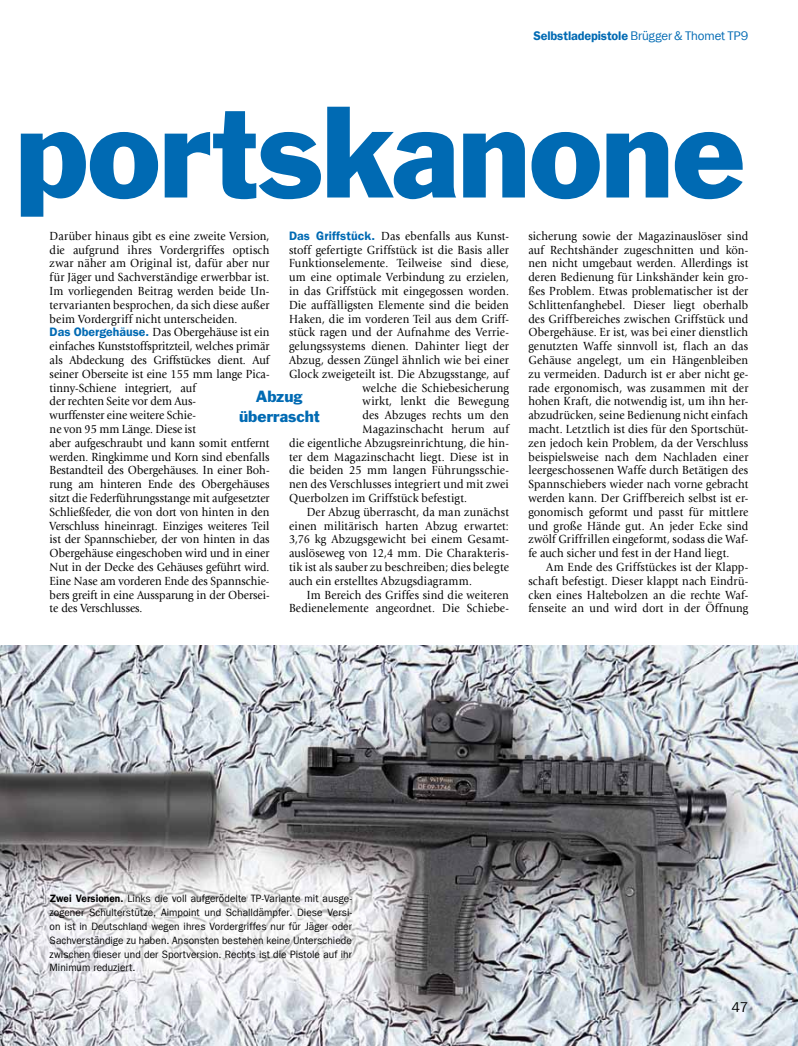
<style>
.page{position:relative;width:798px;height:1046px;background:#fff}
.page>*{position:absolute;margin:0;border:0;box-sizing:border-box;transform-origin:0 0}
.t1{font:120px "Franklin Gothic Std";letter-spacing:-.015em;color:#006ab3}
.t2{font:15px/20px "Franklin Gothic Std";letter-spacing:-.005em;color:#006ab3;text-align:center}
.t3{font:14.25px "Franklin Gothic LT Com";color:#000}
.t4{font:12.5px "Franklin Gothic LT Com Dm";letter-spacing:-.01em;color:#006ab3}
.t5{font:12.25px/13.8px "Giovanni Std";color:#000;text-align:justify;scale:.92 1}
.t6{font:12.25px "Giovanni Std";letter-spacing:.02em;color:#000;scale:.92 1}
.t7{font:12.25px "Giovanni Std";letter-spacing:.025em;color:#000;scale:.92 1}
.t8{font:10.62px/13.8px "Franklin Gothic LT Com";letter-spacing:.005em;color:#000;text-align:justify;scale:.95 1}
.s1{font-family:"Franklin Gothic LT Com"}
.s2{font-family:"Franklin Gothic LT Com Dm";color:#006ab3}
.s3{font-family:"Franklin Gothic LT Com Dm"}
</style>
<div class="page">
<img style="left:0;top:645px;width:797px;height:400px">
<p class="t4" style="left:533px;top:29px;width:216px">Selbstladepistole <span class="s1">Brügger &amp; Thomet TP9</span></p>
<h1 class="t1" style="left:15px;top:75px;width:731px">portskanone</h1>
<p class="t5" style="left:50px;top:229px;width:240px;text-align:left">Darüber hinaus gibt es eine zweite Version, die aufgrund ihres Vordergriffes optisch zwar näher am Original ist, dafür aber nur für Jäger und Sachverständige erwerbbar ist.<br>Im vorliegenden Beitrag werden beide Un&shy;tervarianten besprochen, da sich diese außer beim Vordergriff nicht unterscheiden.<br><span class="s2">Das Obergehäuse.</span> Das Obergehäuse ist ein einfaches Kunststoffspritzteil, welches primär als Abdeckung des Griffstückes dient. Auf seiner Oberseite ist eine 155 mm lange Pica&shy;tinny-Schiene integriert, auf<br>der rechten Seite vor dem Aus-<br>wurffenster eine weitere Schie-<br>ne von 95 mm Länge. Diese ist<br>aber aufgeschraubt und kann somit entfernt werden. Ringkimme und Korn sind ebenfalls Bestandteil des Obergehäuses. In einer Boh&shy;rung am hinteren Ende des Obergehäuses sitzt die Federführungsstange mit aufgesetzter Schließfeder, die von dort von hinten in den Verschluss hineinragt. Einziges weiteres Teil ist der Spannschieber, der von hinten in das Obergehäuse eingeschoben wird und in einer Nut in der Decke des Gehäuses geführt wird.<br>Eine Nase am vorderen Ende des Spannschie&shy;bers greift in eine Aussparung in der Obersei&shy;te des Verschlusses.</p>
<p class="t5" style="left:289px;top:229px;width:240px"><span class="s2">Das Griffstück.</span> Das ebenfalls aus Kunst-</p>
<p class="t5" style="left:528px;top:229px;width:240px">sicherung sowie der Magazinauslöser sind auf Rechtshänder zugeschnitten und kön&shy;nen nicht umgebaut werden. Allerdings ist deren Bedienung für Linkshänder kein gro&shy;ßes Problem. Etwas problematischer ist der Schlittenfanghebel. Dieser liegt oberhalb des Griffbereiches zwischen Griffstück und Obergehäuse. Er ist, was bei einer dienstlich genutzten Waffe sinnvoll ist, flach an das Gehäuse angelegt, um ein Hängenbleiben zu vermeiden. Dadurch ist er aber nicht ge&shy;rade ergonomisch, was zusammen mit der hohen Kraft, die notwendig ist, um ihn her&shy;abzudrücken, seine Bedienung nicht einfach macht. Letztlich ist dies für den Sportschüt&shy;zen jedoch kein Problem, da der Verschluss beispielsweise nach dem Nachladen einer leergeschossenen Waffe durch Betätigen des Spannschiebers wieder nach vorne gebracht werden kann. Der Griffbereich selbst ist er&shy;gonomisch geformt und passt für mittlere und große Hände gut. An jeder Ecke sind zwölf Griffrillen eingeformt, sodass die Waf&shy;fe auch sicher und fest in der Hand liegt.</p>
<p class="t5" style="left:528px;top:560px;width:240px;text-indent:18px">Am Ende des Griffstückes ist der Klapp&shy;schaft befestigt. Dieser klappt nach Eindrü&shy;cken eines Haltebolzen an die rechte Waf&shy;fenseite an und wird dort in der Öffnung</p>
<p class="t5" style="left:289px;top:243px;width:240px">stoff gefertigte Griffstück ist die Basis aller</p>
<p class="t5" style="left:289px;top:256px;width:240px">Funktionselemente. Teilweise sind diese,</p>
<p class="t5" style="left:289px;top:270px;width:240px">um eine optimale Verbindung zu erzielen,</p>
<p class="t5" style="left:289px;top:284px;width:240px">in das Griffstück mit eingegossen worden.</p>
<p class="t5" style="left:289px;top:298px;width:240px">Die auffälligsten Elemente sind die beiden</p>
<p class="t6" style="left:289px;top:311px;width:240px">Haken, die im vorderen Teil aus dem Griff-</p>
<p class="t5" style="left:289px;top:325px;width:240px">stück ragen und der Aufnahme des Verrie-</p>
<p class="t6" style="left:289px;top:339px;width:240px">gelungssystems dienen. Dahinter liegt der</p>
<p class="t6" style="left:289px;top:353px;width:240px">Abzug, dessen Züngel ähnlich wie bei einer</p>
<p class="t5" style="left:289px;top:367px;width:240px">Glock zweigeteilt ist. Die Abzugsstange, auf</p>
<p class="t5" style="left:362px;top:381px;width:160px">welche die Schiebesicherung</p>
<p class="t7" style="left:362px;top:394px;width:160px">wirkt, lenkt die Bewegung</p>
<p class="t6" style="left:362px;top:408px;width:160px">des Abzuges rechts um den</p>
<p class="t5" style="left:362px;top:422px;width:160px">Magazinschacht herum auf</p>
<p class="t5" style="left:289px;top:436px;width:240px">die eigentliche Abzugsreinrichtung, die hin-</p>
<p class="t5" style="left:289px;top:450px;width:240px">ter dem Magazinschacht liegt. Diese ist in</p>
<p class="t6" style="left:289px;top:463px;width:240px">die beiden 25 mm langen Führungsschie-</p>
<p class="t6" style="left:289px;top:477px;width:240px">nen des Verschlusses integriert und mit zwei</p>
<p class="t6" style="left:289px;top:491px;width:195px">Querbolzen im Griffstück befestigt.</p>
<p class="t5" style="left:306px;top:505px;width:221px">Der Abzug überrascht, da man zunächst</p>
<p class="t6" style="left:289px;top:518px;width:240px">einen militärisch harten Abzug erwartet:</p>
<p class="t5" style="left:289px;top:532px;width:240px">3,76 kg Abzugsgewicht bei einem Gesamt-</p>
<p class="t5" style="left:289px;top:546px;width:240px">auslöseweg von 12,4 mm. Die Charakteris-</p>
<p class="t5" style="left:289px;top:560px;width:240px">tik ist als sauber zu beschreiben; dies belegte</p>
<p class="t5" style="left:289px;top:574px;width:200px">auch ein erstelltes Abzugsdiagramm.</p>
<p class="t6" style="left:306px;top:587px;width:221px">Im Bereich des Griffes sind die weiteren</p>
<p class="t5" style="left:289px;top:601px;width:240px">Bedienelemente angeordnet. Die Schiebe-</p>
<p class="t2" style="left:239px;top:386px;width:82px">Abzug überrascht</p>
<p class="t8" style="left:50px;top:891px;width:319px"><span class="s3">Zwei Versionen.</span> Links die voll aufgerödelte TP-Variante mit ausge&shy;zogener Schulterstütze, Aimpoint und Schalldämpfer. Diese Versi&shy;on ist in Deutschland wegen ihres Vordergriffes nur für Jäger oder Sachverständige zu haben. Ansonsten bestehen keine Unterschiede zwischen dieser und der Sportversion. Rechts ist die Pistole auf ihr Minimum reduziert.</p>
<p class="t3" style="left:731px;top:999px;width:19px">47</p>
</div>
